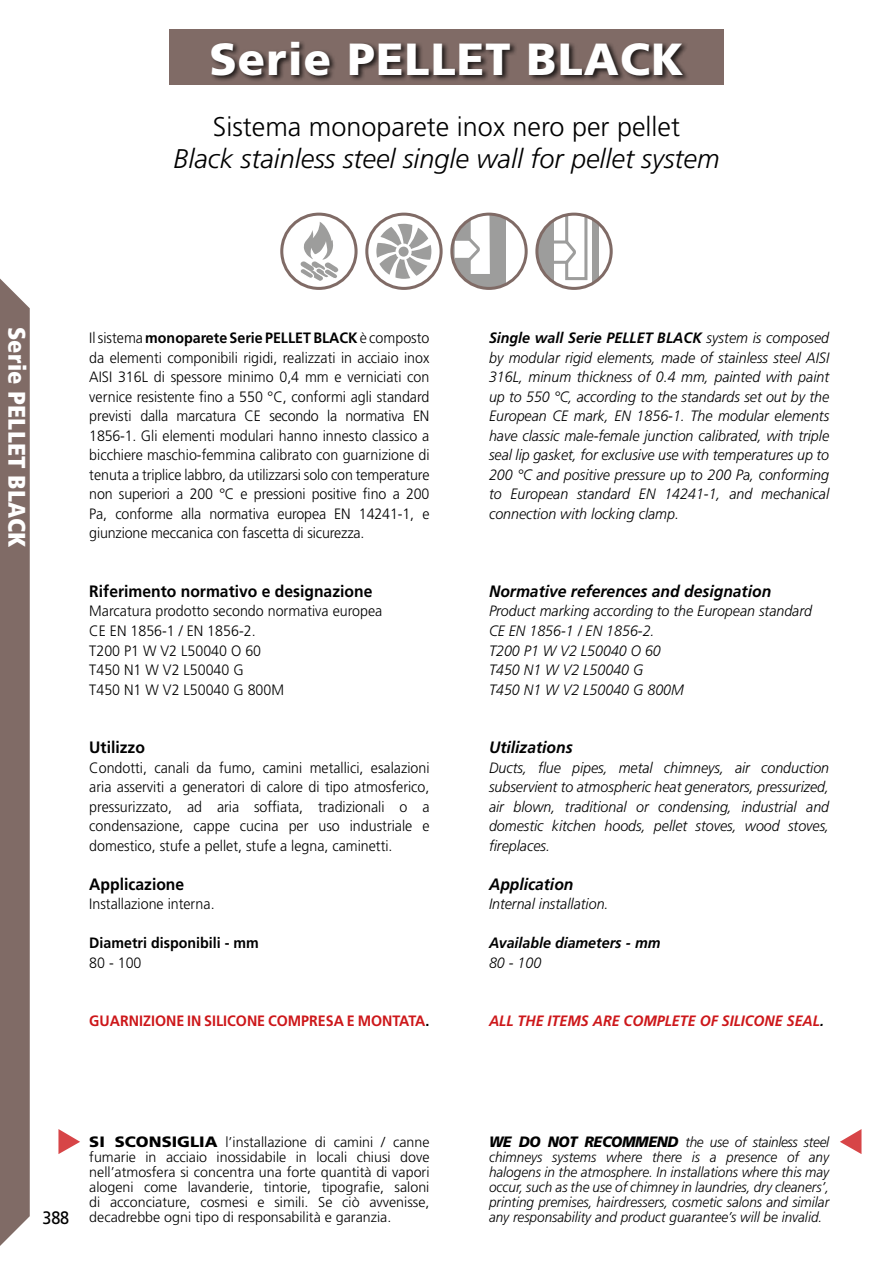
<style>
.page{position:relative;width:893px;height:1263px;background:#fff}
.page>*{position:absolute;margin:0;border:0;box-sizing:border-box;transform-origin:0 0}
.t1{font:900 45px "Frutiger";letter-spacing:.025em;color:#fff}
.t2{font:italic 300 27px "Frutiger";color:#000}
.t3{font:300 27px "Frutiger";color:#000}
.t4{font:900 condensed 24px "Frutiger";letter-spacing:.01em;color:#fff}
.t5{font:18px "Frutiger";color:#000;scale:.9 1}
.t6{font:italic 700 16.5px "Frutiger";color:#000;scale:.95 1}
.t7{font:700 16.5px "Frutiger";color:#000;scale:.95 1}
.t8{font:300 15px/19.5px "Frutiger";color:#000;text-align:justify;scale:.95 1}
.t9{font:italic 300 15px/19.5px "Frutiger";color:#000;text-align:justify;scale:.95 1}
.t10{font:700 15px "Frutiger";color:#cd171a;scale:.95 1}
.t11{font:italic 700 15px "Frutiger";color:#cd171a;scale:.95 1}
.t12{font:700 15px "Frutiger";color:#000;scale:.95 1}
.t13{font:italic 700 15px "Frutiger";color:#000;scale:.95 1}
.t14{font:italic 300 14.25px/15px "Frutiger";color:#000;text-align:justify;scale:.95 1}
.t15{font:300 14.25px/15px "Frutiger";color:#000;text-align:justify}
.s1{font-weight:700}
.s2{color:#000}
.s3{font-weight:900;font-size:15px}
</style>
<div class="page">
<div style="left:0;top:279px;width:30px;height:967px;background:#806b66"></div>
<div style="left:169px;top:30px;width:555px;height:55px;background:#806b66"></div>
<div style="left:210px;top:40px;width:480px;height:42px;background:#000;opacity:.75"></div>
<svg style="left:453px;top:214px;width:53px;height:73px"></svg>
<div style="left:450px;top:213px;width:78px;height:77px;border:3px solid #806b66;border-radius:50%"></div>
<svg style="left:282px;top:214px;width:74px;height:74px"></svg>
<div style="left:280px;top:213px;width:78px;height:77px;border:3px solid #806b66;border-radius:50%"></div>
<svg style="left:299px;top:222px;width:40px;height:59px"></svg>
<svg style="left:537px;top:214px;width:74px;height:74px"></svg>
<svg style="left:593px;top:217px;width:6px;height:68px"></svg>
<svg style="left:554px;top:214px;width:35px;height:68px"></svg>
<svg style="left:538px;top:218px;width:16px;height:66px"></svg>
<div style="left:535px;top:213px;width:78px;height:77px;border:3px solid #806b66;border-radius:50%"></div>
<svg style="left:367px;top:214px;width:74px;height:74px"></svg>
<div style="left:365px;top:213px;width:78px;height:77px;border:3px solid #806b66;border-radius:50%"></div>
<svg style="left:376px;top:224px;width:55px;height:55px"></svg>
<div style="left:397px;top:245px;width:13px;height:13px;background:#9d9d9c;border-radius:50%"></div>
<div style="left:395px;top:244px;width:17px;height:16px;border:3px solid #fff;border-radius:50%"></div>
<svg style="left:58px;top:1129px;width:22px;height:25px"></svg>
<svg style="left:840px;top:1129px;width:21px;height:25px"></svg>
<h1 class="t1" style="left:209px;top:32px;width:476px">Serie PELLET BLACK</h1>
<h2 class="t3" style="left:213px;top:111px;width:469px">Sistema monoparete inox nero per pellet</h2>
<h2 class="t2" style="left:173px;top:144px;width:547px">Black stainless steel single wall for pellet system</h2>
<h3 class="t4" style="left:32px;top:327px;width:222px;rotate:90deg">Serie PELLET BLACK</h3>
<p class="t8" style="left:89px;top:328px;width:360px">Il sistema <span class="s1">monoparete Serie PELLET BLACK</span> è composto da elementi componibili rigidi, realizzati in acciaio inox AISI 316L di spessore minimo 0,4 mm e verniciati con vernice resistente fino a 550 °C, conformi agli standard previsti dalla marcatura CE secondo la normativa EN 1856-1. Gli elementi modulari hanno innesto classico a bicchiere maschio-femmina calibrato con guarnizione di tenuta a triplice labbro, da utilizzarsi solo con temperature non superiori a 200 °C e pressioni positive fino a 200<br>Pa, conforme alla normativa europea EN 14241-1, e giunzione meccanica con fascetta di sicurezza.</p>
<p class="t7" style="left:89px;top:581px;width:299px">Riferimento normativo e designazione</p>
<p class="t8" style="left:89px;top:601px;width:310px;text-align:left">Marcatura prodotto secondo normativa europea<br>CE EN 1856-1 / EN 1856-2.<br>T200 P1 W V2 L50040 O 60<br>T450 N1 W V2 L50040 G<br>T450 N1 W V2 L50040 G 800M</p>
<p class="t7" style="left:89px;top:737px;width:60px">Utilizzo</p>
<p class="t8" style="left:89px;top:757px;width:360px">Condotti, canali da fumo, camini metallici, esalazioni aria asserviti a generatori di calore di tipo atmosferico, pressurizzato, ad aria soffiata, tradizionali o a condensazione, cappe cucina per uso industriale e domestico, stufe a pellet, stufe a legna, caminetti.</p>
<p class="t7" style="left:89px;top:874px;width:101px">Applicazione</p>
<p class="t8" style="left:89px;top:894px;width:133px">Installazione interna.</p>
<p class="t12" style="left:89px;top:934px;width:180px">Diametri disponibili - mm</p>
<p class="t8" style="left:89px;top:952px;width:57px">80 - 100</p>
<p class="t10" style="left:89px;top:1012px;width:360px">GUARNIZIONE IN SILICONE COMPRESA E MONTATA<span class="s2">.</span></p>
<p class="t9" style="left:489px;top:328px;width:360px"><span class="s1">Single wall Serie PELLET BLACK</span> system is composed by modular rigid elements, made of stainless steel AISI 316L, minum thickness of 0.4 mm, painted with paint up to 550 °C, according to the standards set out by the European CE mark, EN 1856-1. The modular elements have classic male-female junction calibrated, with triple seal lip gasket, for exclusive use with temperatures up to 200 °C and positive pressure up to 200 Pa, conforming to European standard EN 14241-1, and mechanical connection with locking clamp.</p>
<p class="t6" style="left:489px;top:581px;width:299px">Normative references and designation</p>
<p class="t9" style="left:489px;top:601px;width:342px;text-align:left">Product marking according to the European standard<br>CE EN 1856-1 / EN 1856-2.<br>T200 P1 W V2 L50040 O 60<br>T450 N1 W V2 L50040 G<br>T450 N1 W V2 L50040 G 800M</p>
<p class="t6" style="left:489px;top:737px;width:90px">Utilizations</p>
<p class="t9" style="left:489px;top:757px;width:360px">Ducts, flue pipes, metal chimneys, air conduction subservient to atmospheric heat generators, pressurized, air blown, traditional or condensing, industrial and domestic kitchen hoods, pellet stoves, wood stoves, fireplaces.</p>
<p class="t6" style="left:489px;top:874px;width:90px">Application</p>
<p class="t9" style="left:489px;top:894px;width:127px">Internal installation.</p>
<p class="t13" style="left:489px;top:934px;width:182px">Available diameters - mm</p>
<p class="t9" style="left:489px;top:952px;width:57px">80 - 100</p>
<p class="t11" style="left:489px;top:1012px;width:354px">ALL THE ITEMS ARE COMPLETE OF SILICONE SEAL<span class="s2">.</span></p>
<p class="t5" style="left:43px;top:1207px;width:31px">388</p>
<p class="t15" style="left:89px;top:1134px;width:342px"><span class="s3">SI SCONSIGLIA</span> l’installazione di camini / canne fumarie in acciaio inossidabile in locali chiusi dove nell’atmosfera si concentra una forte quantità di vapori alogeni come lavanderie, tintorie, tipografie, saloni di acconciature, cosmesi e simili. Se ciò avvenisse, decadrebbe ogni tipo di responsabilità e garanzia.</p>
<p class="t14" style="left:489px;top:1134px;width:360px"><span class="s3">WE DO NOT RECOMMEND</span> the use of stainless steel chimneys systems where there is a presence of any halogens in the atmosphere. In installations where this may occur, such as the use of chimney in laundries, dry cleaners’, printing premises, hairdressers, cosmetic salons and similar any responsability and product guarantee’s will be invalid.</p>
</div>
